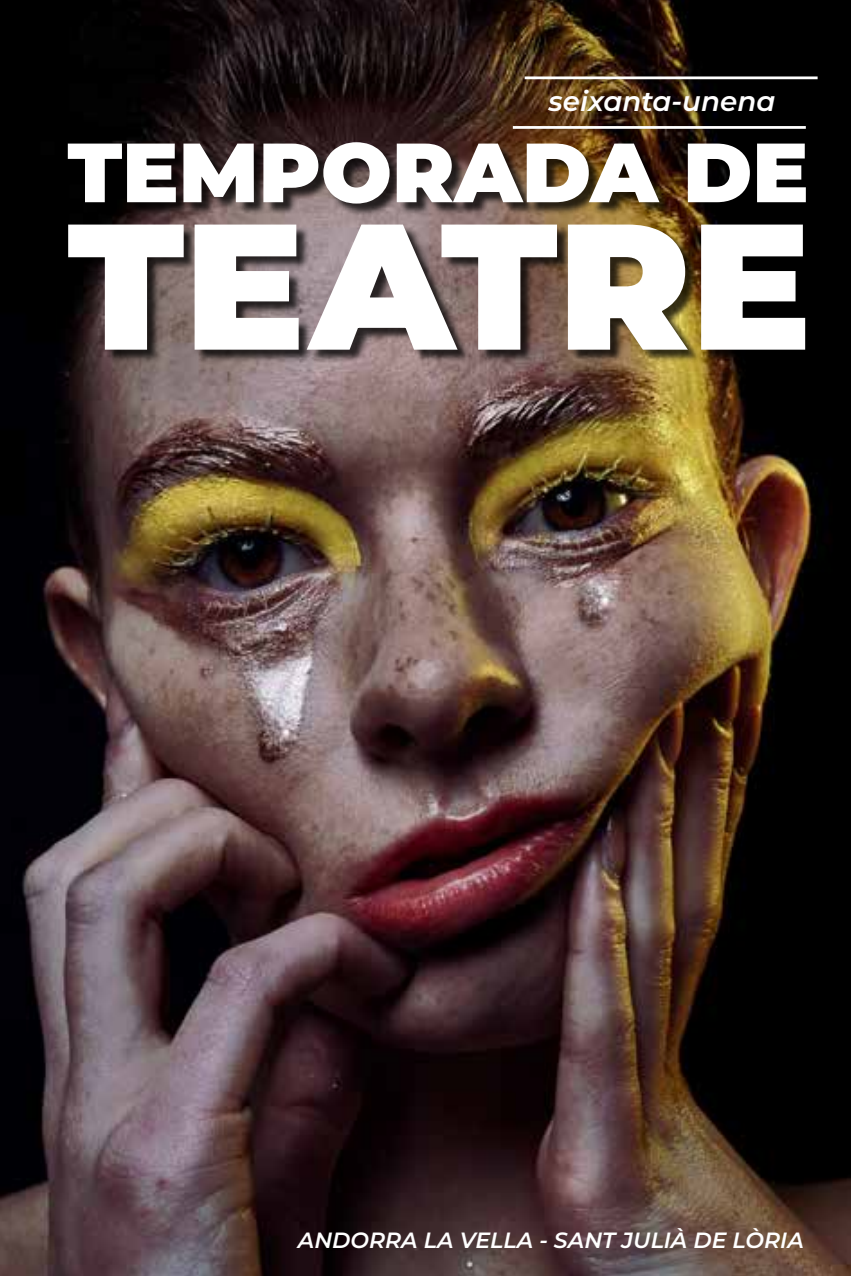
<style>
.page{position:relative;width:851px;height:1276px;background:#fff}
.page>*{position:absolute;margin:0;border:0;box-sizing:border-box;transform-origin:0 0}
.t1{font:900 178.75px "Montserrat";color:#fff}
.t2{font:900 83.75px "Montserrat";color:#fff}
.t3{font:italic 100 27.75px "Montserrat";color:#fff}
.t4{font:italic 100 22px "Montserrat";color:#fff}
</style>
<div class="page">
<img style="left:0;top:0;width:850px;height:1276px">
<hr style="left:524px;top:76px;width:293px;height:3px;background:#fff">
<hr style="left:513px;top:126px;width:292px;height:3px;background:#fff">
<div style="left:70px;top:145px;width:749px;height:217px;background:#000;opacity:.75"></div>
<p class="t3" style="left:548px;top:83px;width:228px">seixanta-unena</p>
<h2 class="t2" style="left:67px;top:117px;width:742px">TEMPORADA DE</h2>
<h1 class="t1" style="left:67px;top:167px;width:745px">TEATRE</h1>
<p class="t4" style="left:298px;top:1225px;width:507px">ANDORRA LA VELLA - SANT JULIÀ DE LÒRIA</p>
</div>
